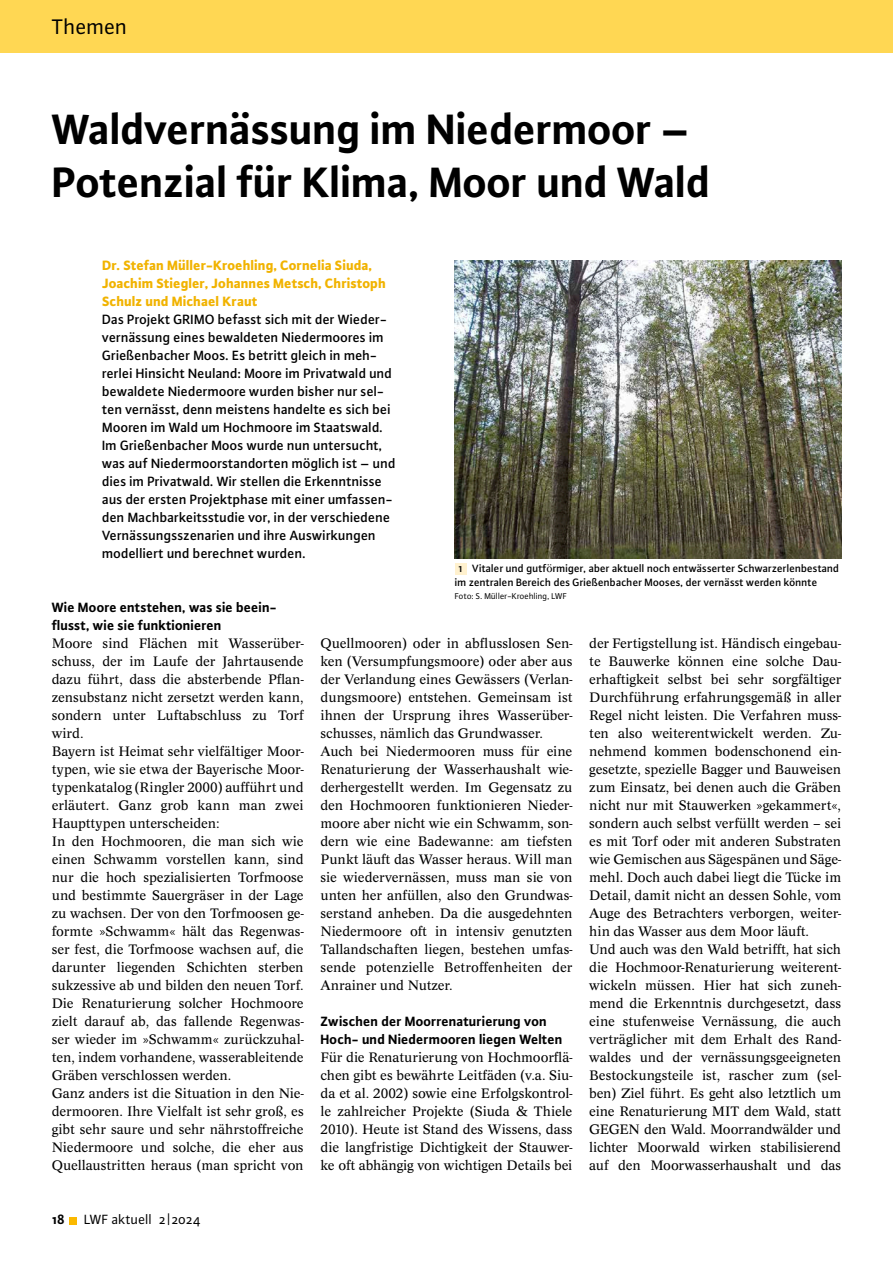
<style>
.page{position:relative;width:893px;height:1263px;background:#fff}
.page>*{position:absolute;margin:0;border:0;box-sizing:border-box;transform-origin:0 0}
.t1{font:700 45px/52.5px "Plus Sans Pro";letter-spacing:-.01em;color:#000}
.t2{font:22.5px "Plus Sans Pro";letter-spacing:-.005em;color:#000}
.t3{font:14.25px/18px "Concept Pro";letter-spacing:-.005em;color:#000}
.t4{font:500 14.25px/18px "Plus Sans Pro";color:#000}
.t5{font:700 14.25px/18px "Plus Sans Pro";color:#000}
.t6{font:800 14.25px/18px "Plus Sans Pro";color:#f1b300}
.t7{font:14.25px "Plus Sans Pro";color:#000}
.t8{font:500 11.25px/13.5px "Plus Sans Pro";color:#000}
.t9{font:9px "Plus Sans Pro";color:#000}
.s1{font-weight:700;font-size:9px}
.s2{font-family:"Concept Pro";font-weight:400}
</style>
<div class="page">
<div style="left:0;top:0;width:893px;height:53px;background:#ffd753"></div>
<div style="left:70px;top:1217px;width:7px;height:7px;background:#fbb900"></div>
<div style="left:455px;top:563px;width:12px;height:11px;background:#fff1ce"></div>
<img style="left:455px;top:260px;width:386px;height:298px">
<h2 class="t2" style="left:52px;top:12px;width:77px">Themen</h2>
<h1 class="t1" style="left:52px;top:99px;width:660px">Waldvernässung im Niedermoor –<br>Potenzial für Klima, Moor und Wald</h1>
<p class="t6" style="left:102px;top:255px;width:285px">Dr. Stefan Müller-Kroehling, Cornelia Siuda,<br>Joachim Stiegler, Johannes Metsch, Christoph<br>Schulz und Michael Kraut</p>
<p class="t4" style="left:102px;top:309px;width:295px">Das Projekt GRIMO befasst sich mit der Wieder&shy;vernässung eines bewaldeten Niedermoores im Grießenbacher Moos. Es betritt gleich in meh&shy;rerlei Hinsicht Neuland: Moore im Privatwald und bewaldete Niedermoore wurden bisher nur sel&shy;ten vernässt, denn meistens handelte es sich bei Mooren im Wald um Hochmoore im Staatswald.<br>Im Grießenbacher Moos wurde nun untersucht, was auf Niedermoorstandorten möglich ist – und dies im Privatwald. Wir stellen die Erkenntnisse aus der ersten Projektphase mit einer umfassen&shy;den Machbarkeitsstudie vor, in der verschiedene Vernässungsszenarien und ihre Auswirkungen modelliert und berechnet wurden.</p>
<p class="t8" style="left:455px;top:561px;width:386px;text-indent:4px"><span class="s1">1</span> Vitaler und gutf<span class="s2">ö</span>rmiger, aber aktuell noch entwässerter Schwarzerlenbestand im zentralen Bereich des Grießenbacher Mooses, der vernässt werden könnte</p>
<p class="t9" style="left:455px;top:590px;width:114px">Foto: S. Müller-Kroehling, LWF</p>
<p class="t5" style="left:52px;top:597px;width:227px">Wie Moore entstehen, was sie beein&shy;flusst, wie sie funktionieren</p>
<p class="t3" style="left:52px;top:634px;width:253px">Moore sind Flächen mit Wasserüber&shy;schuss, der im Laufe der Jahrtausende dazu führt, dass die absterbende Pflan&shy;zensubstanz nicht zersetzt werden kann, sondern unter Luftabschluss zu Torf wird.<br>Bayern ist Heimat sehr vielfältiger Moor&shy;typen, wie sie etwa der Bayerische Moor&shy;typenkatalog (Ringler 2000) aufführt und erläutert. Ganz grob kann man zwei Haupttypen unterscheiden:<br>In den Hochmooren, die man sich wie einen Schwamm vorstellen kann, sind nur die hoch spezialisierten Torfmoose und bestimmte Sauergräser in der Lage zu wachsen. Der von den Torfmoosen ge&shy;formte »Schwamm« hält das Regenwas&shy;ser fest, die Torfmoose wachsen auf, die darunter liegenden Schichten sterben sukzessive ab und bilden den neuen Torf.<br>Die Renaturierung solcher Hochmoore zielt darauf ab, das fallende Regenwas&shy;ser wieder im »Schwamm« zurückzuhal&shy;ten, indem vorhandene, wasserableitende Gräben verschlossen werden.<br>Ganz anders ist die Situation in den Nie&shy;dermooren. Ihre Vielfalt ist sehr groß, es gibt sehr saure und sehr nährstoffreiche Niedermoore und solche, die eher aus Quellaustritten heraus (man spricht von</p>
<p class="t3" style="left:320px;top:634px;width:253px">Quellmooren) oder in abflusslosen Sen&shy;ken (Versumpfungsmoore) oder aber aus der Verlandung eines Gewässers (Verlan&shy;dungsmoore) entstehen. Gemeinsam ist ihnen der Ursprung ihres Wasserüber&shy;schusses, nämlich das Grundwasser.<br>Auch bei Niedermooren muss für eine Renaturierung der Wasserhaushalt wie&shy;derhergestellt werden. Im Gegensatz zu den Hochmooren funktionieren Nieder&shy;moore aber nicht wie ein Schwamm, son&shy;dern wie eine Badewanne: am tiefsten Punkt läuft das Wasser heraus. Will man sie wiedervernässen, muss man sie von unten her anfüllen, also den Grundwas&shy;serstand anheben. Da die ausgedehnten Niedermoore oft in intensiv genutzten Tallandschaften liegen, bestehen umfas&shy;sende potenzielle Betroffenheiten der Anrainer und Nutzer.</p>
<p class="t3" style="left:589px;top:634px;width:253px">der Fertigstellung ist. Händisch eingebau&shy;te Bauwerke können eine solche Dau&shy;erhaftigkeit selbst bei sehr sorgfältiger Durchführung erfahrungsgemäß in aller Regel nicht leisten. Die Verfahren muss&shy;ten also weiterentwickelt werden. Zu&shy;nehmend kommen bodenschonend ein&shy;gesetzte, spezielle Bagger und Bauweisen zum Einsatz, bei denen auch die Gräben nicht nur mit Stauwerken »gekammert«, sondern auch selbst verfüllt werden – sei es mit Torf oder mit anderen Substraten wie Gemischen aus Sägespänen und Säge&shy;mehl. Doch auch dabei liegt die Tücke im Detail, damit nicht an dessen Sohle, vom Auge des Betrachters verborgen, weiter&shy;hin das Wasser aus dem Moor läuft.<br>Und auch was den Wald betrifft, hat sich die Hochmoor-Renaturierung weiterent&shy;wickeln müssen. Hier hat sich zuneh&shy;mend die Erkenntnis durchgesetzt, dass eine stufenweise Vernässung, die auch verträglicher mit dem Erhalt des Rand&shy;waldes und der vernässungsgeeigneten Bestockungsteile ist, rascher zum (sel&shy;ben) Ziel führt. Es geht also letztlich um eine Renaturierung MIT dem Wald, statt GEGEN den Wald. Moorrandwälder und lichter Moorwald wirken stabilisierend auf den Moorwasserhaushalt und das</p>
<p class="t5" style="left:320px;top:1011px;width:243px">Zwischen der Moorrenaturierung von<br>Hoch- und Niedermooren liegen Welten</p>
<p class="t3" style="left:320px;top:1048px;width:253px;text-align:justify">Für die Renaturierung von Hochmoorflä&shy;chen gibt es bewährte Leitfäden (v.a. Siu&shy;da et al. 2002) sowie eine Erfolgskontrol&shy;le zahlreicher Projekte (Siuda &amp; Thiele 2010). Heute ist Stand des Wissens, dass die langfristige Dichtigkeit der Stauwer&shy;ke oft abhängig von wichtigen Details bei</p>
<p class="t5" style="left:52px;top:1209px;width:14px">18</p>
<p class="t7" style="left:84px;top:1210px;width:118px">LWF aktuell 2 |2024</p>
</div>
